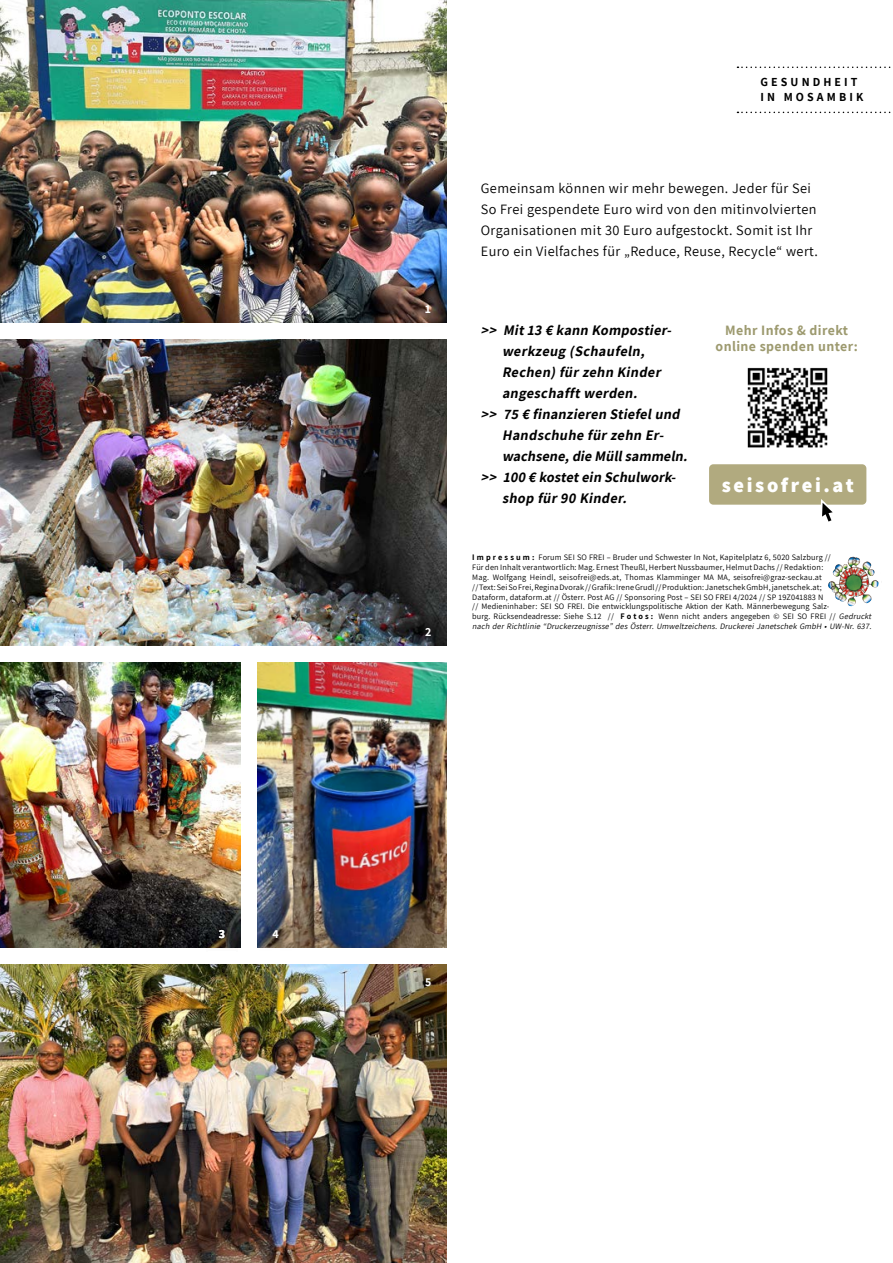
<style>
.page{position:relative;width:893px;height:1263px;background:#fff}
.page>*{position:absolute;margin:0;border:0;box-sizing:border-box;transform-origin:0 0}
.t1{font:800 20.25px "Assistant";letter-spacing:.13em;color:#fff}
.t2{font:italic 700 14.25px "Assistant";color:#000}
.t3{font:14.25px/21px "Assistant";letter-spacing:.03em;color:#000}
.t4{font:700 13.95px/15.8px "Assistant";letter-spacing:.03em;color:#9d9a6f;text-align:center}
.t5{font:700 12px/14.2px "Assistant";letter-spacing:.26em;color:#000}
.t6{font:700 12px "Assistant";color:#fff}
.t7{font:8.25px/9.8px "Assistant";letter-spacing:.02em;color:#000}
.s1{font-weight:700}
.s2{font-style:italic}
</style>
<div class="page">
<img style="left:0;top:662px;width:240px;height:285px">
<img style="left:1px;top:0;width:445px;height:322px">
<img style="left:0;top:339px;width:446px;height:306px">
<img style="left:257px;top:662px;width:189px;height:285px">
<img style="left:0;top:964px;width:446px;height:299px">
<img style="left:828px;top:556px;width:51px;height:51px">
<img style="left:747px;top:367px;width:81px;height:81px">
<div style="left:709px;top:464px;width:157px;height:41px;background:#b1aa7f;border-radius:4px"></div>
<svg style="left:818px;top:499px;width:22px;height:23px"></svg>
<svg style="left:737px;top:67px;width:154px;height:1px"></svg>
<svg style="left:737px;top:112px;width:154px;height:1px"></svg>
<svg style="left:259px;top:918px;width:33px;height:30px"></svg>
<svg style="left:412px;top:964px;width:32px;height:35px"></svg>
<svg style="left:412px;top:293px;width:31px;height:30px"></svg>
<svg style="left:412px;top:615px;width:32px;height:31px"></svg>
<svg style="left:206px;top:917px;width:32px;height:31px"></svg>
<h3 class="t6" style="left:219px;top:926px;width:8px">3</h3>
<h3 class="t6" style="left:272px;top:926px;width:8px">4</h3>
<h3 class="t6" style="left:425px;top:301px;width:7px">1</h3>
<h3 class="t6" style="left:425px;top:624px;width:8px">2</h3>
<h3 class="t5" style="left:760px;top:75px;width:104px">GESUNDHEIT<br>IN MOSAMBIK</h3>
<h2 class="t3" style="left:481px;top:177px;width:339px">Gemeinsam können wir mehr bewegen. Jeder für Sei So Frei gespendete Euro wird von den mitinvolvierten Organisationen mit 30 Euro aufgestockt. Somit ist Ihr Euro ein Vielfaches für „Reduce, Reuse, Recycle“ wert.</h2>
<h2 class="t2" style="left:481px;top:320px;width:195px">&gt;&gt; Mit 13 € kann Kompostier-</h2>
<h2 class="t2" style="left:502px;top:341px;width:147px">werkzeug (Schaufeln,</h2>
<h2 class="t2" style="left:502px;top:362px;width:163px">Rechen)für zehn Kinder</h2>
<h2 class="t2" style="left:502px;top:383px;width:140px">angeschafft werden.</h2>
<h2 class="t2" style="left:481px;top:404px;width:203px">&gt;&gt; 75 € finanzieren Stiefelund</h2>
<h2 class="t2" style="left:502px;top:425px;width:166px">Handschuhe für zehn Er-</h2>
<h2 class="t2" style="left:502px;top:446px;width:190px">wachsene,die Müllsammeln.</h2>
<h2 class="t2" style="left:481px;top:467px;width:200px">&gt;&gt; 100 € kostetein Schulwork-</h2>
<h2 class="t2" style="left:502px;top:488px;width:129px">shop für 90 Kinder.</h2>
<h3 class="t4" style="left:715px;top:322px;width:144px">Mehr Infos &amp; direkt online spenden unter:</h3>
<h1 class="t1" style="left:722px;top:471px;width:134px">seisofrei.at</h1>
<p class="t7" style="left:472px;top:552px;width:402px"><span class="s1">I m p r e s s u m :</span> Forum SEI SO FREI – Bruder und Schwester In Not, Kapitelplatz 6, 5020 Salzburg //<br>Für den Inhalt verantwortlich: Mag. Ernest Theußl, Herbert Nussbaumer, Helmut Dachs // Redaktion:<br>Mag. Wolfgang Heindl, seisofrei@eds.at, Thomas Klamminger MA MA, seisofrei@graz-seckau.at<br>// Text: Sei So Frei, Regina Dvorak // Grafik: Irene Grudl // Produktion: Janetschek GmbH, janetschek.at;<br>Dataform, dataform.at // Österr. Post AG // Sponsoring Post – SEI SO FREI 4/2024 // SP 19Z041883 N<br>// Medieninhaber: SEI SO FREI. Die entwicklungspolitische Aktion der Kath. Männerbewegung Salz-<br>burg. Rücksendeadresse: Siehe S.12 // <span class="s1">F o t o s :</span> Wenn nicht anders angegeben © SEI SO FREI // <span class="s2">Gedruckt nach der Richtlinie “Druckerzeugnisse” des Österr. Umweltzeichens. Druckerei Janetschek GmbH • UW-Nr. 637.</span></p>
<h3 class="t6" style="left:425px;top:973px;width:8px">5</h3>
</div>
